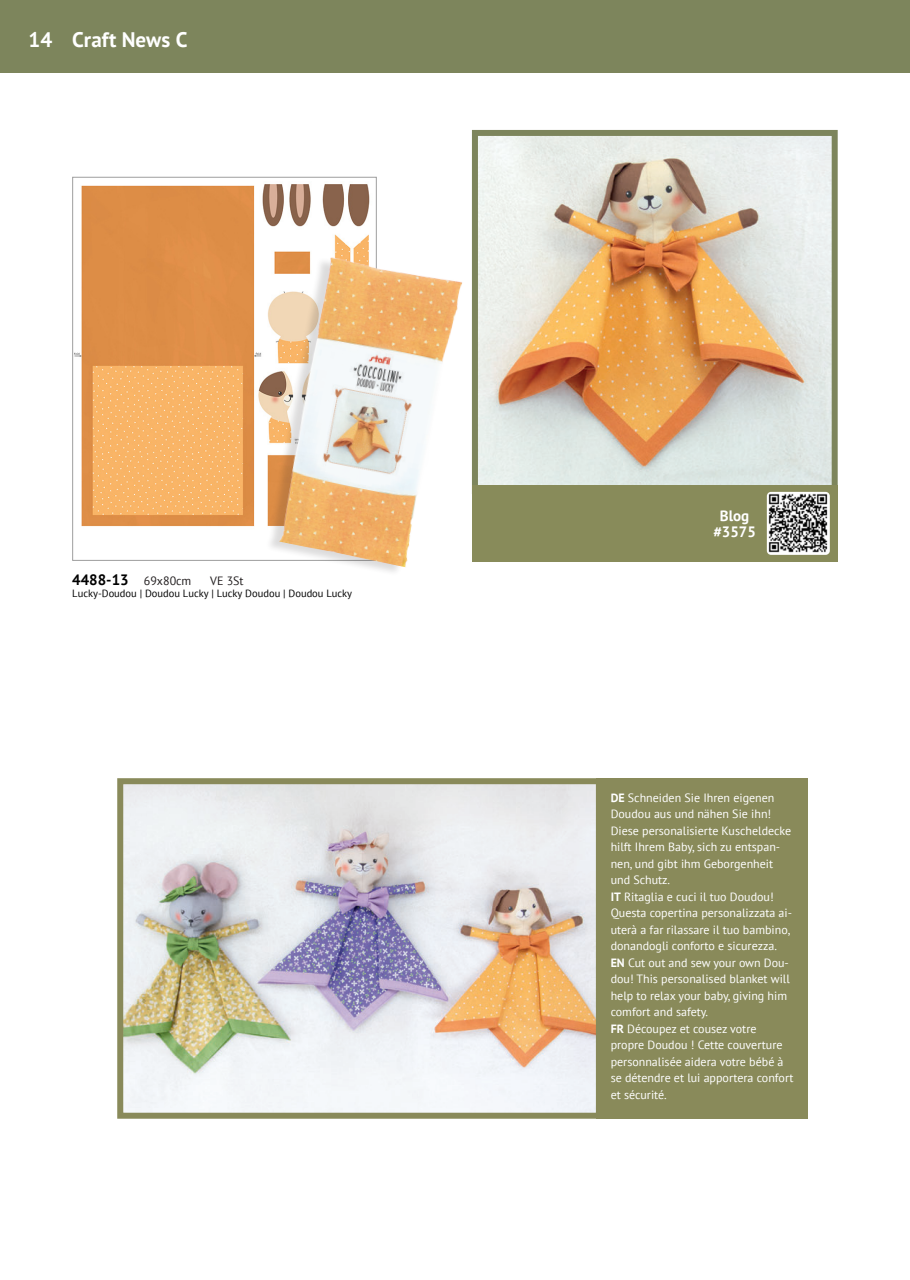
<style>
.page{position:relative;width:910px;height:1280px;background:#fff}
.page>*{position:absolute;margin:0;border:0;box-sizing:border-box;transform-origin:0 0}
.t1{font:700 21px "PT Sans";color:#fff}
.Artikel1{font:700 15px "PT Sans";color:#000}
.Artikel1-2{font:700 15px "PT Sans";color:#fff}
.t2{font:12px/16.5px "PT Sans";color:#fff}
.Artikel1-3{font:12px "PT Sans";color:#231f20}
.Artikel1-4{font:10.5px "PT Sans";color:#000}
.s1{font-weight:400;font-size:12px;color:#231f20}
.s2{font-weight:700}
</style>
<div class="page">
<div style="left:0;top:0;width:901px;height:72px;background:#7d855c"></div>
<div style="left:901px;top:0;width:9px;height:72px;background:#7d855c"></div>
<img style="left:479px;top:137px;width:352px;height:348px">
<div style="left:472px;top:130px;width:366px;height:364px;border:6px solid #7d855c"></div>
<div style="left:472px;top:485px;width:366px;height:77px;background:#888b5a"></div>
<img style="left:767px;top:492px;width:63px;height:63px">
<img style="left:74px;top:184px;width:296px;height:343px">
<img style="left:252px;top:243px;width:239px;height:329px">
<img style="left:124px;top:785px;width:471px;height:327px">
<div style="left:117px;top:778px;width:485px;height:341px;border:6px solid #898a5a"></div>
<div style="left:597px;top:778px;width:211px;height:341px;background:#898a5a"></div>
<h1 class="t1" style="left:28px;top:26px;width:160px">14 Craft News C</h1>
<p class="Artikel1" style="left:72px;top:570px;width:121px">4488-13 <span class="s1">69x80cm</span></p>
<p class="Artikel1-3" style="left:210px;top:573px;width:35px">VE 3St</p>
<p class="Artikel1-4" style="left:72px;top:587px;width:281px">Lucky-Doudou | Doudou Lucky | Lucky Doudou | Doudou Lucky</p>
<p class="Artikel1-2" style="left:720px;top:506px;width:31px">Blog</p>
<p class="Artikel1-2" style="left:713px;top:522px;width:44px">#3575</p>
<p class="t2" style="left:611px;top:789px;width:182px"><span class="s2">DE</span> Schneiden Sie Ihren eigenen<br>Doudou aus und nähen Sie ihn!<br>Diese personalisierte Kuscheldecke hilft Ihrem Baby, sich zu entspan&shy;nen, und gibt ihm Geborgenheit und Schutz.</p>
<p class="t2" style="left:611px;top:888px;width:183px"><span class="s2">IT</span> Ritaglia e cuci il tuo Doudou!<br>Questa copertina personalizzata ai&shy;uterà a far rilassare il tuo bambino, donandogli conforto e sicurezza.</p>
<p class="t2" style="left:611px;top:954px;width:181px"><span class="s2">EN</span> Cut out and sew your own Dou&shy;dou! This personalised blanket will help to relax your baby, giving him comfort and safety.</p>
<p class="t2" style="left:611px;top:1020px;width:184px"><span class="s2">FR</span> Découpez et cousez votre<br>propre Doudou ! Cette couverture personnalisée aidera votre bébé à se détendre et lui apportera confort et sécurité.</p>
</div>
